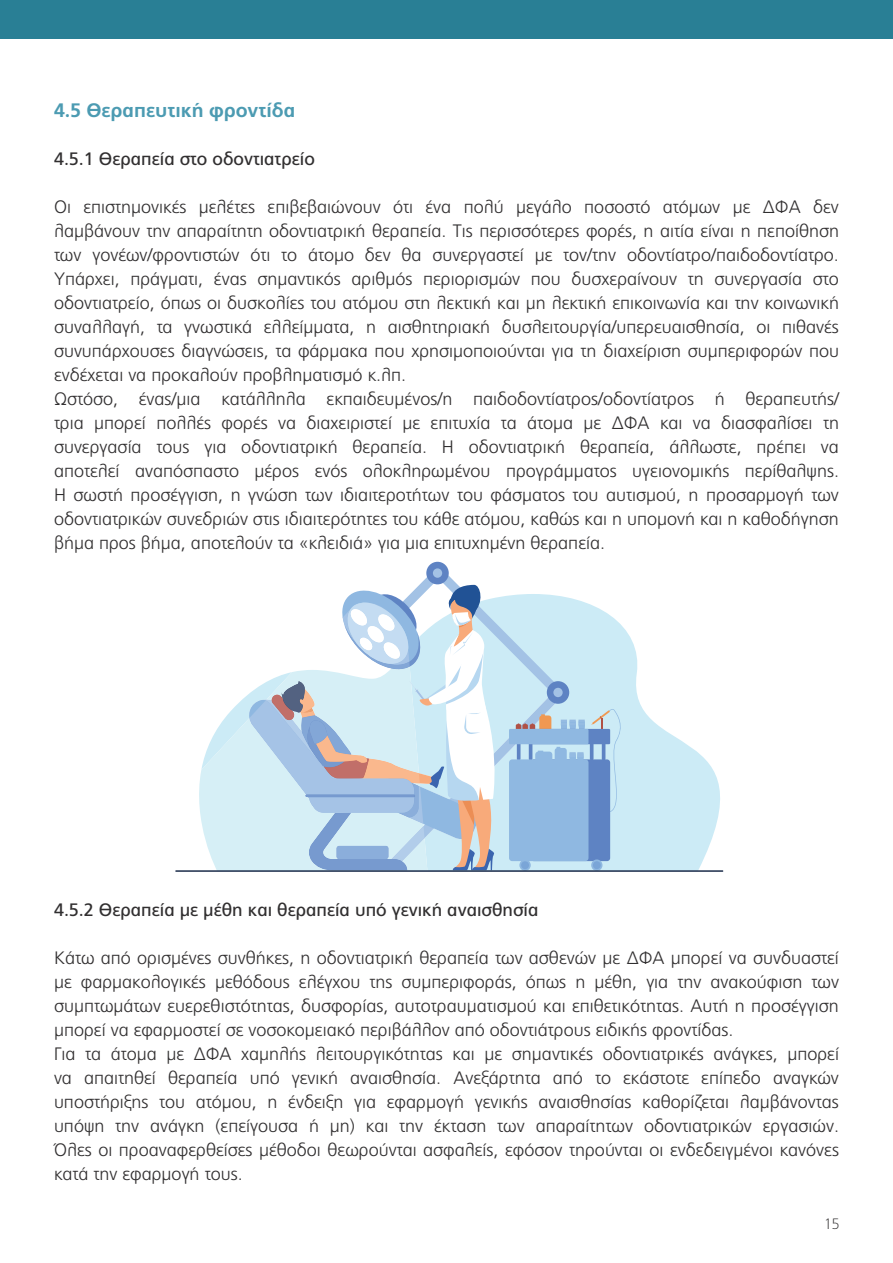
<style>
.page{position:relative;width:893px;height:1263px;background:#fff}
.page>*{position:absolute;margin:0;border:0;box-sizing:border-box;transform-origin:0 0}
.t1{font:700 19.5px "PF Catalog";color:#4c9bb2}
.t2{font:300 18px/24px "PF Catalog";color:#312f30}
.t3{font:18px "PF Catalog";color:#312f30}
.t4{font:100 15px "PF Catalog";color:#312f30}
</style>
<div class="page">
<svg style="left:585px;top:602px;width:139px;height:269px;fill:#ccebf6"></svg>
<svg style="left:199px;top:696px;width:47px;height:174px;fill:#d6eff6"></svg>
<div style="left:426px;top:562px;width:23px;height:22px;background:#5e83c3;border-radius:50%"></div>
<div style="left:531px;top:759px;width:79px;height:102px;background:#5e83c3;border-radius:3px"></div>
<div style="left:591px;top:859px;width:11px;height:12px;background:#8fb8e1;border-radius:50%"></div>
<div style="left:593px;top:861px;width:8px;height:8px;background:#7aa5d7;border-radius:50%"></div>
<hr style="left:590px;top:741px;width:3px;height:20px;background:#5e83c3;border-radius:2px">
<svg style="left:531px;top:729px;width:79px;height:15px"></svg>
<div style="left:509px;top:729px;width:79px;height:15px;background:#8fb8e1"></div>
<div style="left:509px;top:759px;width:79px;height:102px;background:#8fb8e1;border-radius:3px"></div>
<hr style="left:175px;top:870px;width:548px;height:2px;background:#253552">
<svg style="left:591px;top:709px;width:31px;height:104px"></svg>
<svg style="left:246px;top:565px;width:339px;height:306px"></svg>
<div style="left:0;top:0;width:893px;height:38px;background:#297f95"></div>
<p class="t1" style="left:54px;top:98px;width:243px">4.5 Θεραπευτική φροντίδα</p>
<p class="t3" style="left:54px;top:148px;width:262px">4.5.1 Θεραπεία στο οδοντιατρείο</p>
<p class="t2" style="left:54px;top:195px;width:786px">Οι επιστημονικές μελέτες επιβεβαιώνουν ότι ένα πολύ μεγάλο ποσοστό ατόμων με ΔΦΑ δεν λαμβάνουν την απαραίτητη οδοντιατρική θεραπεία. Τις περισσότερες φορές, η αιτία είναι η πεποίθηση των γονέων/φροντιστών ότι το άτομο δεν θα συνεργαστεί με τον/την οδοντίατρο/παιδοδοντίατρο.<br>Υπάρχει, πράγματι, ένας σημαντικός αριθμός περιορισμών που δυσχεραίνουν τη συνεργασία στο οδοντιατρείο, όπως οι δυσκολίες του ατόμου στη λεκτική και μη λεκτική επικοινωνία και την κοινωνική συναλλαγή, τα γνωστικά ελλείμματα, η αισθητηριακή δυσλειτουργία/υπερευαισθησία, οι πιθανές συνυπάρχουσες διαγνώσεις, τα φάρμακα που χρησιμοποιούνται για τη διαχείριση συμπεριφορών που ενδέχεται να προκαλούν προβληματισμό κ.λπ.<br>Ωστόσο, ένας/μια κατάλληλα εκπαιδευμένος/η παιδοδοντίατρος/οδοντίατρος ή θεραπευτής/ τρια μπορεί πολλές φορές να διαχειριστεί με επιτυχία τα άτομα με ΔΦΑ και να διασφαλίσει τη συνεργασία τους για οδοντιατρική θεραπεία. Η οδοντιατρική θεραπεία, άλλωστε, πρέπει να αποτελεί αναπόσπαστο μέρος ενός ολοκληρωμένου προγράμματος υγειονομικής περίθαλψης.<br>Η σωστή προσέγγιση, η γνώση των ιδιαιτεροτήτων του φάσματος του αυτισμού, η προσαρμογή των οδοντιατρικών συνεδριών στις ιδιαιτερότητες του κάθε ατόμου, καθώς και η υπομονή και η καθοδήγηση βήμα προς βήμα, αποτελούν τα «κλειδιά» για μια επιτυχημένη θεραπεία.</p>
<p class="t3" style="left:54px;top:899px;width:486px">4.5.2 Θεραπεία με μέθη και θεραπεία υπό γενική αναισθησία</p>
<p class="t2" style="left:54px;top:946px;width:786px">Κάτω από ορισμένες συνθήκες, η οδοντιατρική θεραπεία των ασθενών με ΔΦΑ μπορεί να συνδυαστεί με φαρμακολογικές μεθόδους ελέγχου της συμπεριφοράς, όπως η μέθη, για την ανακούφιση των συμπτωμάτων ευερεθιστότητας, δυσφορίας, αυτοτραυματισμού και επιθετικότητας. Αυτή η προσέγγιση μπορεί να εφαρμοστεί σε νοσοκομειακό περιβάλλον από οδοντιάτρους ειδικής φροντίδας.<br>Για τα άτομα με ΔΦΑ χαμηλής λειτουργικότητας και με σημαντικές οδοντιατρικές ανάγκες, μπορεί να απαιτηθεί θεραπεία υπό γενική αναισθησία. Ανεξάρτητα από το εκάστοτε επίπεδο αναγκών υποστήριξης του ατόμου, η ένδειξη για εφαρμογή γενικής αναισθησίας καθορίζεται λαμβάνοντας υπόψη την ανάγκη (επείγουσα ή μη) και την έκταση των απαραίτητων οδοντιατρικών εργασιών.<br>Όλες οι προαναφερθείσες μέθοδοι θεωρούνται ασφαλείς, εφόσον τηρούνται οι ενδεδειγμένοι κανόνες κατά την εφαρμογή τους.</p>
<p class="t4" style="left:824px;top:1216px;width:16px">15</p>
</div>
